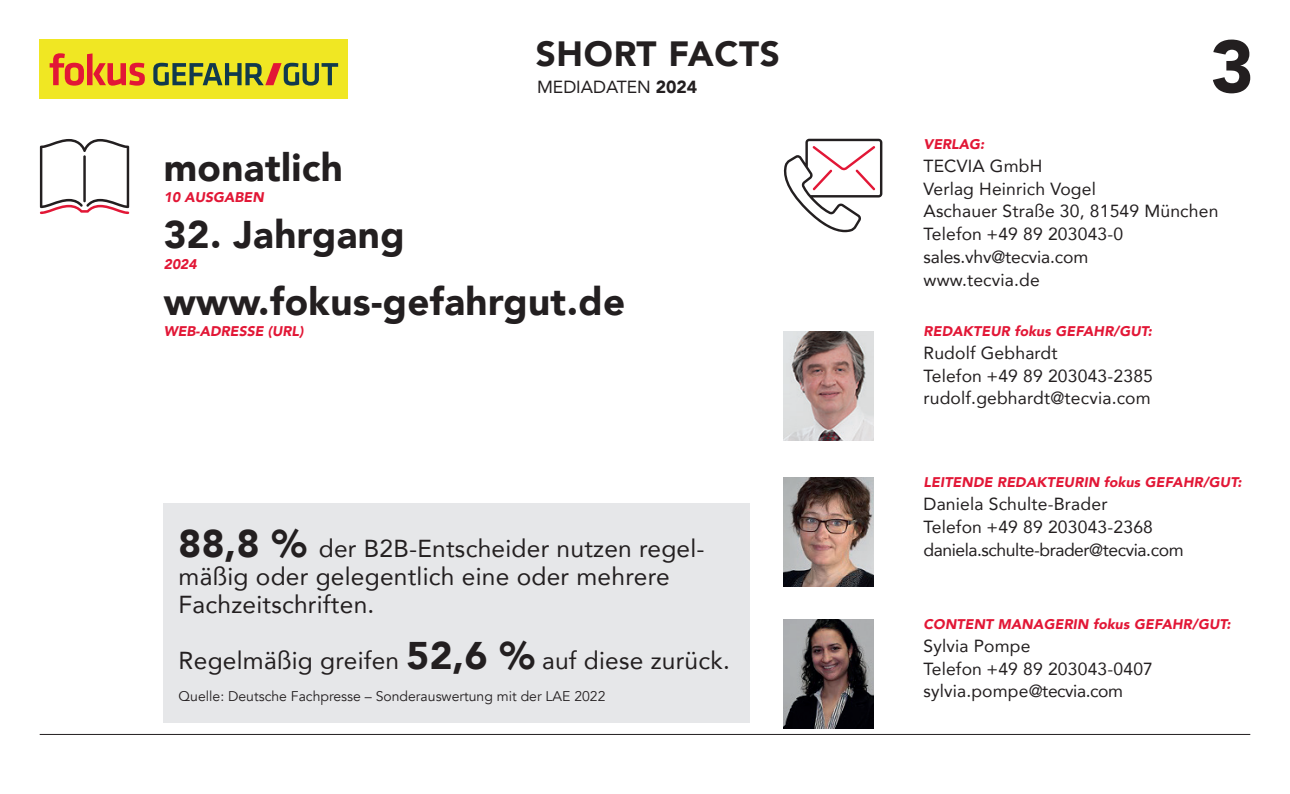
<style>
.page{position:relative;width:1290px;height:794px;background:#fff}
.page>*{position:absolute;margin:0;border:0;box-sizing:border-box;transform-origin:0 0}
.t1{font:900 73.5px "Avenir";color:#231f20}
.t2{font:900 38.5px "Avenir";letter-spacing:.01em;color:#231f20}
.t3{font:900 35px "Avenir";letter-spacing:.02em;color:#231f20}
.t4{font:24.5px/28px "Avenir";letter-spacing:.01em;color:#231f20}
.t5{font:17.5px/22.8px "Avenir";letter-spacing:.01em;color:#231f20}
.t6{font:italic 900 14px "Avenir";letter-spacing:.01em;color:#e21736}
.t7{font:14px "Avenir";color:#231f20}
.s1{font-weight:900}
.s2{font-weight:900;font-size:38.5px}
</style>
<div class="page">
<hr style="left:40px;top:734px;width:1210px;height:1px;background:#231f20">
<div style="left:40px;top:40px;width:308px;height:59px;background:#f0e723"></div>
<svg style="left:50px;top:53px;width:95px;height:33px"></svg>
<svg style="left:153px;top:63px;width:185px;height:23px"></svg>
<svg style="left:40px;top:139px;width:89px;height:75px"></svg>
<svg style="left:783px;top:139px;width:99px;height:93px"></svg>
<img style="left:784px;top:331px;width:89px;height:109px">
<div style="left:164px;top:503px;width:586px;height:219px;background:#e6e7e9"></div>
<img style="left:784px;top:619px;width:89px;height:109px">
<img style="left:784px;top:477px;width:89px;height:110px">
<h3 class="t3" style="left:536px;top:24px;width:246px">SHORT FACTS</h3>
<p class="t5" style="left:537px;top:75px;width:162px">MEDIADATEN <span class="s1">2024</span></p>
<h2 class="t2" style="left:164px;top:135px;width:181px">monatlich</h2>
<p class="t6" style="left:164px;top:185px;width:102px">10 AUSGABEN</p>
<h2 class="t2" style="left:164px;top:201px;width:242px">32. Jahrgang</h2>
<p class="t6" style="left:164px;top:252px;width:35px">2024</p>
<h2 class="t2" style="left:164px;top:268px;width:463px">www.fokus-gefahrgut.de</h2>
<p class="t6" style="left:164px;top:319px;width:141px">WEB-ADRESSE (URL)</p>
<h3 class="t4" style="left:179px;top:533px;width:528px"><span class="s2">88,8 %</span> der B2B-Entscheider nutzen regel&shy;mäßig oder gelegentlich eine oder mehrere<br>Fachzeitschriften.</h3>
<h3 class="t4" style="left:179px;top:645px;width:553px">Regelmäßig greifen <span class="s2">52,6 %</span> auf diese zurück.</h3>
<p class="t7" style="left:179px;top:688px;width:428px">Quelle: Deutsche Fachpresse – Sonderauswertung mit der LAE 2022</p>
<h1 class="t1" style="left:1210px;top:4px;width:45px">3</h1>
<p class="t6" style="left:923px;top:133px;width:62px">VERLAG:</p>
<p class="t5" style="left:923px;top:154px;width:296px">TECVIA GmbH<br>Verlag Heinrich Vogel<br>Aschauer Straße 30, 81549 München<br>Telefon +49 89 203043-0 sales.vhv@tecvia.com<br>www.tecvia.de</p>
<p class="t6" style="left:923px;top:319px;width:230px">REDAKTEUR fokus GEFAHR/GUT:</p>
<p class="t5" style="left:923px;top:341px;width:231px">Rudolf Gebhardt<br>Telefon +49 89 203043-2385 rudolf.gebhardt@tecvia.com</p>
<p class="t6" style="left:923px;top:471px;width:319px">LEITENDE REDAKTEURIN fokus GEFAHR/GUT:</p>
<p class="t5" style="left:923px;top:492px;width:262px">Daniela Schulte-Brader<br>Telefon +49 89 203043-2368 daniela.schulte-brader@tecvia.com</p>
<p class="t6" style="left:923px;top:612px;width:309px">CONTENT MANAGERIN fokus GEFAHR/GUT:</p>
<p class="t5" style="left:923px;top:634px;width:231px">Sylvia Pompe<br>Telefon +49 89 203043-0407 sylvia.pompe@tecvia.com</p>
</div>
